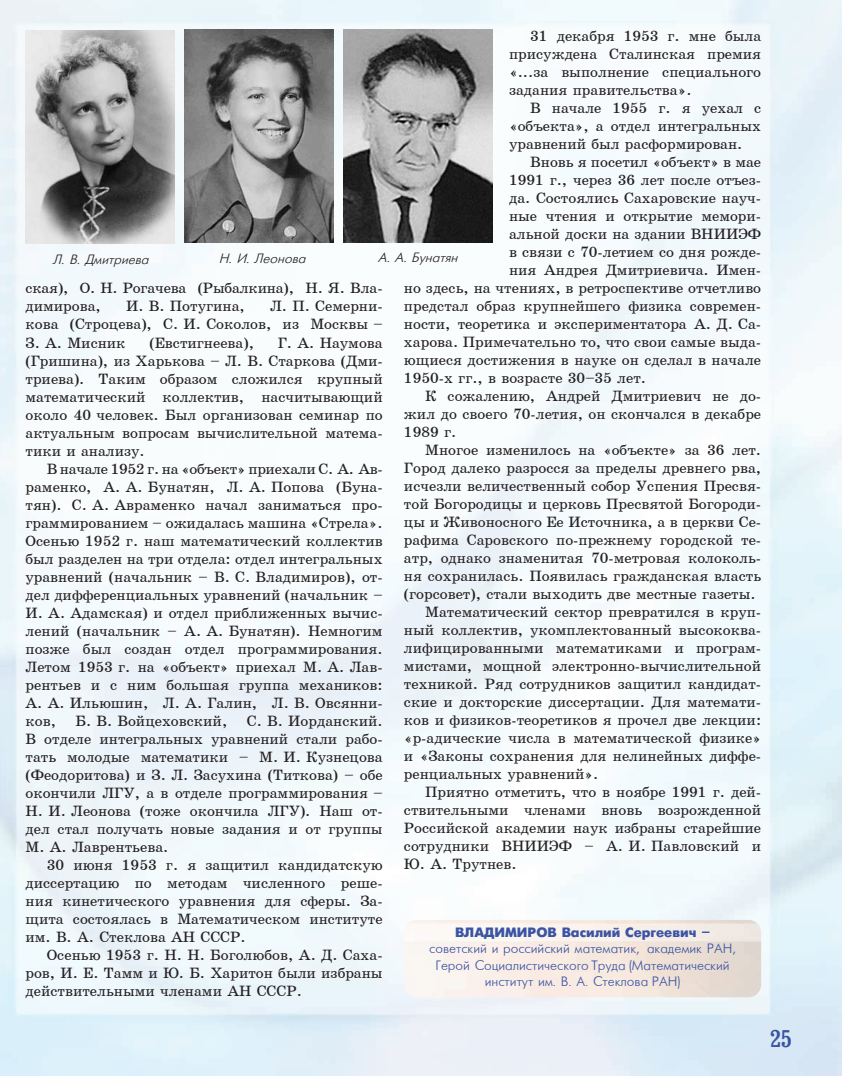
<style>
.page{position:relative;width:842px;height:1076px;background:#fff}
.page>*{position:absolute;margin:0;border:0;box-sizing:border-box;transform-origin:0 0}
.t1{font:24px "Bruskovaya Plain";color:#3a53a3}
.Основной_текст{font:15px/18px "School";color:#231f20;text-align:justify}
.Данные_автора{font:13.5px "Futuris";color:#3a53a3}
.Podpis_pod_foto{font:italic 13.5px "Futuris";color:#231f20}
.Данные_автора-2{font:700 13.5px "Futuris";color:#3a53a3}
</style>
<div class="page">
<img style="left:0;top:0;width:842px;height:1076px">
<img style="left:404px;top:920px;width:357px;height:77px">
<img style="left:343px;top:30px;width:149px;height:213px">
<img style="left:26px;top:30px;width:148px;height:213px">
<img style="left:184px;top:30px;width:149px;height:213px">
<p class="Основной_текст" style="left:509px;top:27px;width:254px;text-indent:21px">31 декабря 1953 г. мне была присуждена Сталинская премия «...за выполнение специального задания правительства».</p>
<p class="Основной_текст" style="left:509px;top:99px;width:254px;text-indent:21px">В начале 1955 г. я уехал с «объекта», а отдел интегральных уравнений был расформирован.</p>
<p class="Основной_текст" style="left:530px;top:153px;width:232px">Вновь я посетил «объект» в мае</p>
<p class="Основной_текст" style="left:509px;top:171px;width:254px">1991 г., через 36 лет после отъез-</p>
<p class="Основной_текст" style="left:509px;top:189px;width:254px">да. Состоялись Сахаровские науч-</p>
<p class="Основной_текст" style="left:509px;top:207px;width:254px">ные чтения и открытие мемори-</p>
<p class="Основной_текст" style="left:509px;top:225px;width:254px">альной доски на здании ВНИИЭФ</p>
<p class="Основной_текст" style="left:509px;top:243px;width:254px">в связи с 70-летием со дня рожде-</p>
<p class="Основной_текст" style="left:509px;top:261px;width:254px">ния Андрея Дмитриевича. Имен-</p>
<p class="Основной_текст" style="left:404px;top:279px;width:359px">но здесь, на чтениях, в ретроспективе отчетливо</p>
<p class="Основной_текст" style="left:404px;top:297px;width:359px">предстал образ крупнейшего физика современ-</p>
<p class="Основной_текст" style="left:404px;top:315px;width:359px">ности, теоретика и экспериментатора А. Д. Са-</p>
<p class="Основной_текст" style="left:404px;top:333px;width:359px">харова. Примечательно то, что свои самые выда-</p>
<p class="Основной_текст" style="left:404px;top:351px;width:359px">ющиеся достижения в науке он сделал в начале</p>
<p class="Основной_текст" style="left:404px;top:369px;width:244px">1950-х гг., в возрасте 30–35 лет.</p>
<p class="Основной_текст" style="left:404px;top:387px;width:359px;text-indent:21px">К сожалению, Андрей Дмитриевич не до&shy;жил до своего 70-летия, он скончался в декабре 1989 г.</p>
<p class="Основной_текст" style="left:404px;top:441px;width:359px;text-indent:21px">Многое изменилось на «объекте» за 36 лет.<br>Город далеко разросся за пределы древнего рва, исчезли величественный собор Успения Пресвя&shy;той Богородицы и церковь Пресвятой Богороди&shy;цы и Живоносного Ее Источника, а в церкви Се&shy;рафима Саровского по-прежнему городской те&shy;атр, однако знаменитая 70-метровая колоколь&shy;ня сохранилась. Появилась гражданская власть (горсовет), стали выходить две местные газеты.</p>
<p class="Основной_текст" style="left:404px;top:603px;width:359px;text-indent:21px">Математический сектор превратился в круп&shy;ный коллектив, укомплектованный высококва&shy;лифицированными математиками и програм&shy;мистами, мощной электронно-вычислительной техникой. Ряд сотрудников защитил кандидат&shy;ские и докторские диссертации. Для математи&shy;ков и физиков-теоретиков я прочел две лекции: «p-адические числа в математической физике» и «Законы сохранения для нелинейных диффе&shy;ренциальных уравнений».</p>
<p class="Основной_текст" style="left:404px;top:783px;width:359px;text-indent:21px">Приятно отметить, что в ноябре 1991 г. дей&shy;ствительными членами вновь возрожденной Российской академии наук избраны старейшие сотрудники ВНИИЭФ – А. И. Павловский и Ю. А. Трутнев.</p>
<p class="Podpis_pod_foto" style="left:53px;top:252px;width:97px">Л. В. Дмитриева</p>
<p class="Podpis_pod_foto" style="left:219px;top:251px;width:88px">Н. И. Леонова</p>
<p class="Podpis_pod_foto" style="left:378px;top:250px;width:81px">А. А. Бунатян</p>
<p class="Основной_текст" style="left:26px;top:279px;width:359px">ская), О. Н. Рогачева (Рыбалкина), Н. Я. Вла&shy;димирова,</p>
<p class="Основной_текст" style="left:26px;top:297px;width:359px;text-indent:244px">Л. П. Семерни&shy;кова (Строцева), С. И. Соколов, из Москвы – З. А. Мисник</p>
<p class="Основной_текст" style="left:126px;top:297px;width:120px">И. В. Потугина,</p>
<p class="Основной_текст" style="left:149px;top:333px;width:106px">(Евстигнеева),</p>
<p class="Основной_текст" style="left:26px;top:333px;width:359px;text-indent:252px">Г. А. Наумова (Гришина), из Харькова – Л. В. Старкова (Дми&shy;триева). Таким образом сложился крупный математический коллектив, насчитывающий около 40 человек. Был организован семинар по актуальным вопросам вычислительной матема&shy;тики и анализу.</p>
<p class="Основной_текст" style="left:26px;top:459px;width:359px;text-indent:21px">В начале 1952 г. на «объект» приехали С. А. Ав&shy;раменко, А. А. Бунатян, Л. А. Попова (Буна&shy;тян). С. А. Авраменко начал заниматься про&shy;граммированием – ожидалась машина «Стрела».<br>Осенью 1952 г. наш математический коллектив был разделен на три отдела: отдел интегральных уравнений (начальник – В. С. Владимиров), от&shy;дел дифференциальных уравнений (начальник – И. А. Адамская) и отдел приближенных вычис&shy;лений (начальник – А. А. Бунатян). Немногим позже был создан отдел программирования.<br>Летом 1953 г. на «объект» приехал М. А. Лав&shy;рентьев и с ним большая группа механиков:<br>А. А. Ильюшин, Л. А. Галин, Л. В. Овсянни&shy;ков,</p>
<p class="Основной_текст" style="left:26px;top:711px;width:359px;text-indent:221px">С. В. Иорданский.<br>В отделе интегральных уравнений стали рабо&shy;тать молодые математики – М. И. Кузнецова (Феодоритова) и З. Л. Засухина (Титкова) – обе окончили ЛГУ, а в отделе программирования – Н. И. Леонова (тоже окончила ЛГУ). Наш от&shy;дел стал получать новые задания и от группы М. А. Лаврентьева.</p>
<p class="Основной_текст" style="left:26px;top:855px;width:359px;text-indent:21px">30 июня 1953 г. я защитил кандидатскую диссертацию по методам численного реше&shy;ния кинетического уравнения для сферы. За&shy;щита состоялась в Математическом институте им. В. А. Стеклова АН СССР.</p>
<p class="Основной_текст" style="left:26px;top:945px;width:359px;text-indent:21px">Осенью 1953 г. Н. Н. Боголюбов, А. Д. Саха&shy;ров, И. Е. Тамм и Ю. Б. Харитон были избраны действительными членами АН СССР.</p>
<p class="Основной_текст" style="left:76px;top:711px;width:153px">Б. В. Войцеховский,</p>
<p class="Данные_автора-2" style="left:455px;top:925px;width:257px">ВЛАДИМИРОВ Василий Сергеевич –</p>
<p class="Данные_автора" style="left:429px;top:942px;width:308px">советский и российский математик, академик РАН,</p>
<p class="Данные_автора" style="left:435px;top:958px;width:296px">Герой Социалистического Труда (Математический</p>
<p class="Данные_автора" style="left:485px;top:974px;width:197px">институт им. В. А. Стеклова РАН)</p>
<h1 class="t1" style="left:770px;top:1026px;width:24px">25</h1>
</div>
